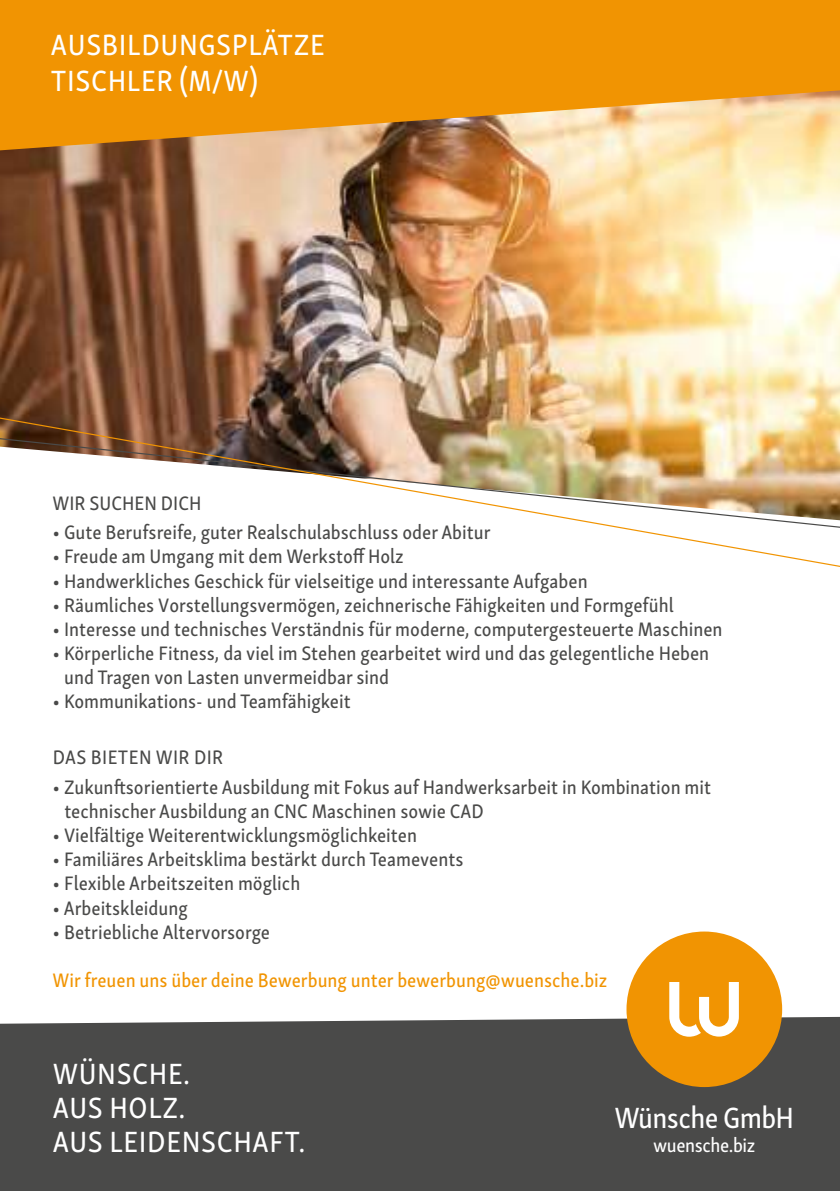
<style>
.page{position:relative;width:840px;height:1191px;background:#fff}
.page>*{position:absolute;margin:0;border:0;box-sizing:border-box;transform-origin:0 0}
.t1{font:30.2px/34.2px "Skolar Sans Latn Cn Me";letter-spacing:.02em;color:#fff}
.t2{font:30.2px "Skolar Sans Latn Cn Me";letter-spacing:-.02em;color:#fff}
.t3{font:20px/24px "Skolar Sans Latn Cn Me";color:#4a4a49}
.t4{font:20px "Skolar Sans Latn Cn Me";color:#f19402}
.t5{font:20px "Skolar Sans Latn Cn Me";letter-spacing:.02em;color:#4a4a49}
.t6{font:20px "Skolar Sans Latn Cn Me";letter-spacing:-.02em;color:#fff}
</style>
<div class="page">
<img style="left:0;top:150px;width:839px;height:244px">
<svg style="left:0;top:0;width:839px;height:150px;background:#ed9c1e"></svg>
<div style="left:0;top:1017px;width:839px;height:174px;background:#4a4a49"></div>
<div style="left:626px;top:931px;width:155px;height:156px;background:#f19402;border-radius:50%"></div>
<svg style="left:669px;top:982px;width:69px;height:54px"></svg>
<img style="left:0;top:394px;width:839px;height:173px">
<h1 class="t1" style="left:51px;top:24px;width:275px;line-height:36.6px">AUSBILDUNGSPLÄTZE<br>TISCHLER (M/W)</h1>
<p class="t3" style="left:53px;top:489px;width:150px">WIR SUCHEN DICH</p>
<p class="t3" style="left:53px;top:519px;width:439px">• Gute Berufsreife, guter Realschulabschluss oder Abitur</p>
<p class="t3" style="left:53px;top:543px;width:352px">• Freude am Umgang mit dem Werkstoff Holz</p>
<p class="t3" style="left:53px;top:567px;width:536px">• Handwerkliches Geschick für vielseitige und interessante Aufgaben</p>
<p class="t3" style="left:53px;top:591px;width:622px">• Räumliches Vorstellungsvermögen, zeichnerische Fähigkeiten und Formgefühl</p>
<p class="t3" style="left:53px;top:615px;width:671px">• Interesse und technisches Verständnis für moderne, computergesteuerte Maschinen</p>
<p class="t3" style="left:64px;top:639px;width:646px;text-indent:-12px">• Körperliche Fitness, da viel im Stehen gearbeitet wird und das gelegentliche Heben und Tragen von Lasten unvermeidbar sind</p>
<p class="t3" style="left:53px;top:687px;width:299px">• Kommunikations- und Teamfähigkeit</p>
<p class="t5" style="left:53px;top:742px;width:172px">DAS BIETEN WIR DIR</p>
<p class="t3" style="left:64px;top:773px;width:647px;text-indent:-12px">• Zukunftsorientierte Ausbildung mit Fokus auf Handwerksarbeit in Kombination mit technischer Ausbildung an CNC Maschinen sowie CAD</p>
<p class="t3" style="left:53px;top:822px;width:366px">• Vielfältige Weiterentwicklungsmöglichkeiten</p>
<p class="t3" style="left:53px;top:846px;width:412px">• Familiäres Arbeitsklima bestärkt durch Teamevents</p>
<p class="t3" style="left:53px;top:870px;width:249px">• Flexible Arbeitszeiten möglich</p>
<p class="t3" style="left:53px;top:894px;width:137px">• Arbeitskleidung</p>
<p class="t3" style="left:53px;top:918px;width:219px">• Betriebliche Altervorsorge</p>
<p class="t4" style="left:53px;top:964px;width:556px">Wir freuen uns über deine Bewerbung unter bewerbung@wuensche.biz</p>
<h1 class="t1" style="left:53px;top:1053px;width:254px">WÜNSCHE.<br>AUS HOLZ.<br>AUS LEIDENSCHAFT.</h1>
<h1 class="t2" style="left:614px;top:1094px;width:181px">Wünsche GmbH</h1>
<p class="t6" style="left:652px;top:1129px;width:104px">wuensche.biz</p>
</div>
